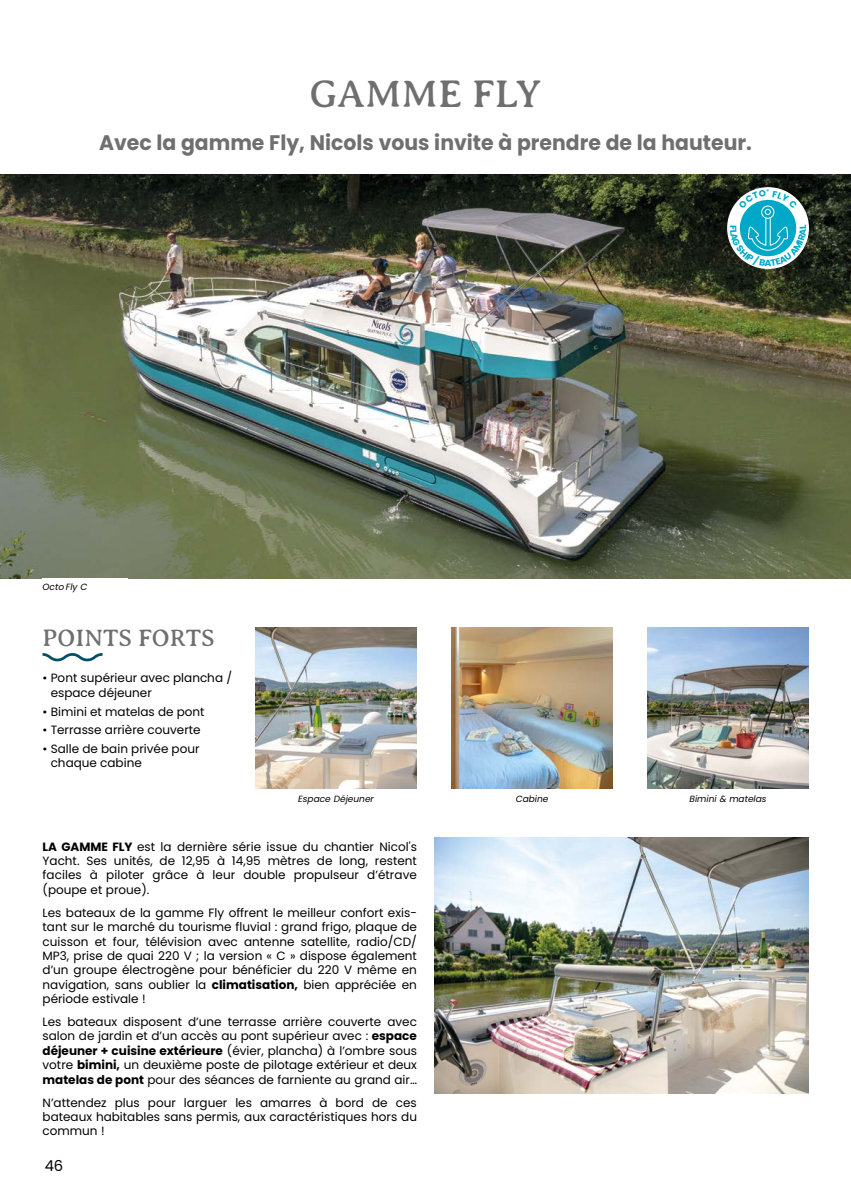
<style>
.page{position:relative;width:851px;height:1191px;background:#fff}
.page>*{position:absolute;margin:0;border:0;box-sizing:border-box;transform-origin:0 0}
.t1{font:39px "Averia Serif Libre";color:#706f6f}
.t2{font:24px "Averia Serif Libre";color:#706f6f}
.t3{font:700 21px "Poppins";color:#706f6f}
.t4{font:15px "Poppins";color:#000}
.t5{font:12px/14.4px "Poppins";color:#000;text-align:justify}
.t6{font:italic 9px "Poppins";color:#000}
.s1{font-weight:700}
</style>
<div class="page">
<img style="left:434px;top:838px;width:374px;height:255px">
<img style="left:0;top:174px;width:850px;height:404px">
<img style="left:451px;top:627px;width:162px;height:162px">
<img style="left:647px;top:627px;width:161px;height:162px">
<img style="left:255px;top:627px;width:162px;height:162px">
<div style="left:727px;top:187px;width:81px;height:82px;background:#fff;border-radius:50%"></div>
<svg style="left:43px;top:653px;width:59px;height:8px"></svg>
<svg style="left:730px;top:190px;width:76px;height:76px"></svg>
<h1 class="t1" style="left:309px;top:73px;width:233px">GAMME FLY</h1>
<h3 class="t3" style="left:99px;top:130px;width:654px">Avec la gamme Fly, Nicols vous invite à prendre de la hauteur.</h3>
<p class="t6" style="left:43px;top:582px;width:47px">Octo Fly C</p>
<h2 class="t2" style="left:43px;top:625px;width:174px">POINTS FORTS</h2>
<p class="t5" style="left:51px;top:671px;width:183px;text-indent:-8px">• Pont supérieur avec plancha / espace déjeuner</p>
<p class="t5" style="left:43px;top:704px;width:164px">• Bimini et matelas de pont</p>
<p class="t5" style="left:43px;top:723px;width:159px">• Terrasse arrière couverte</p>
<p class="t5" style="left:51px;top:741px;width:150px;text-indent:-8px">• Salle de bain privée pour chaque cabine</p>
<p class="t6" style="left:298px;top:794px;width:77px">Espace Déjeuner</p>
<p class="t6" style="left:515px;top:794px;width:34px">Cabine</p>
<p class="t6" style="left:689px;top:794px;width:79px">Bimini &amp; matelas</p>
<p class="t5" style="left:43px;top:839px;width:376px"><span class="s1">LA GAMME FLY</span> est la dernière série issue du chantier Nicol's Yacht. Ses unités, de 12,95 à 14,95 mètres de long, restent faciles à piloter grâce à leur double propulseur d’étrave (poupe et proue).</p>
<p class="t5" style="left:43px;top:905px;width:376px">Les bateaux de la gamme Fly offrent le meilleur confort exis&shy;tant sur le marché du tourisme fluvial : grand frigo, plaque de cuisson et four, télévision avec antenne satellite, radio/CD/ MP3, prise de quai 220 V ; la version « C » dispose également d’un groupe électrogène pour bénéficier du 220 V même en navigation, sans oublier la <span class="s1">climatisation,</span> bien appréciée en période estivale !</p>
<p class="t5" style="left:43px;top:1014px;width:376px">Les bateaux disposent d’une terrasse arrière couverte avec salon de jardin et d’un accès au pont supérieur avec : <span class="s1">espace déjeuner + cuisine extérieure</span> (évier, plancha) à l’ombre sous votre <span class="s1">bimini,</span> un deuxième poste de pilotage extérieur et deux <span class="s1">matelas de pont</span> pour des séances de farniente au grand air…</p>
<p class="t5" style="left:43px;top:1095px;width:376px">N’attendez plus pour larguer les amarres à bord de ces bateaux habitables sans permis, aux caractéristiques hors du commun !</p>
<p class="t4" style="left:45px;top:1157px;width:20px">46</p>
</div>
